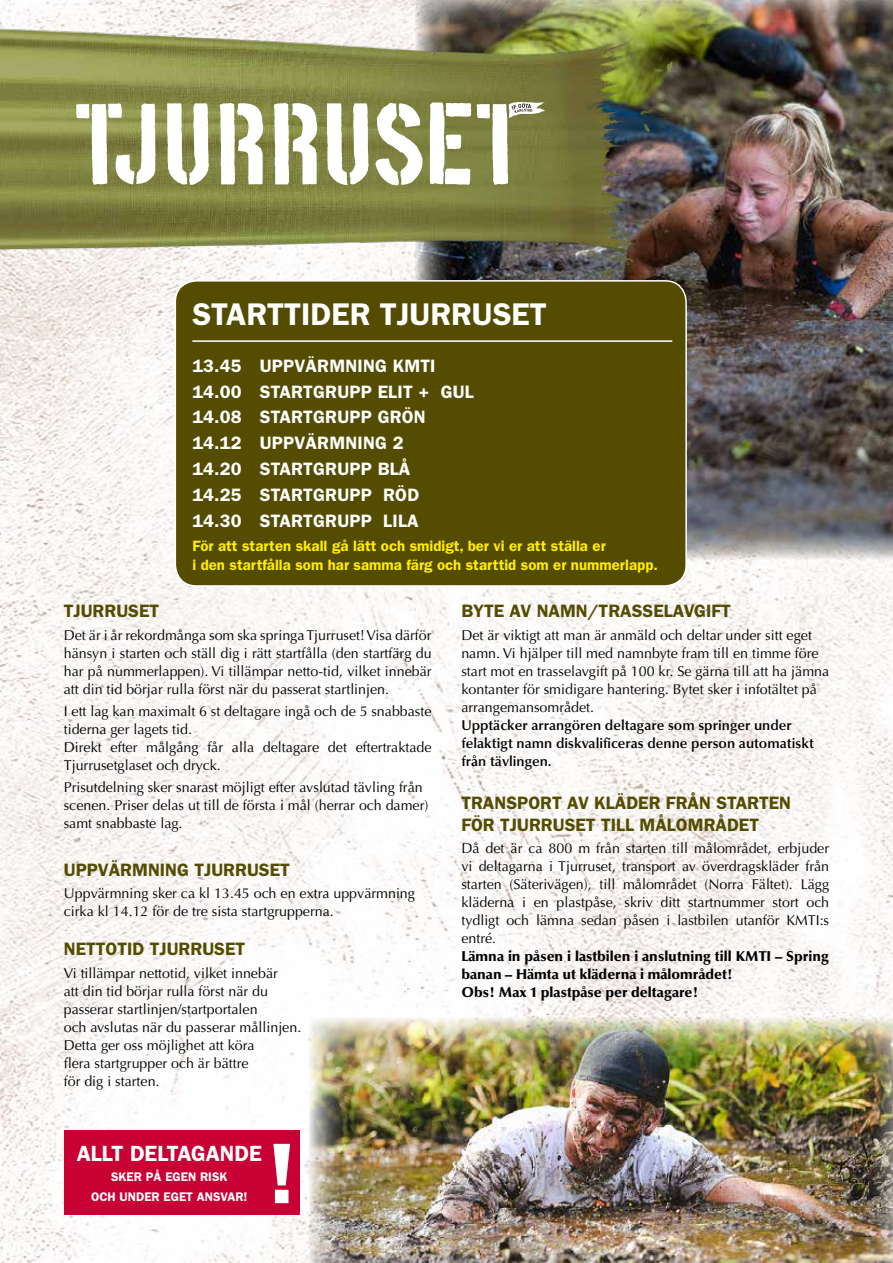
<style>
.page{position:relative;width:893px;height:1263px;background:#fff}
.page>*{position:absolute;margin:0;border:0;box-sizing:border-box;transform-origin:0 0}
.t1{font:600 86.4px "Franklin Gothic";color:#fff}
.t2{font:600 31.5px "Franklin Gothic";color:#fff}
.t3{font:600 22.05px "Franklin Gothic";color:#fff}
.t4{font:600 18px/25.8px "Franklin Gothic";letter-spacing:.01em;color:#fff}
.t5{font:600 18px/21.6px "Franklin Gothic";color:#544c00}
.t6{font:600 15px/19.5px "Franklin Gothic";color:#ffed00}
.t7{font:14.25px/18px "Optima";color:#000}
.t8{font:900 14.25px/18px "Optima";color:#000}
.t9{font:600 14.25px/18px "Optima";color:#000}
.t10{font:600 12.45px/20.4px "Franklin Gothic";color:#fff}
</style>
<div class="page">
<img style="left:0;top:388px;width:893px;height:875px">
<img style="left:682px;top:0;width:211px;height:559px">
<div style="left:175px;top:281px;width:511px;height:305px;background:#544c00;border-radius:21px"></div>
<img style="left:309px;top:1018px;width:584px;height:245px">
<div style="left:64px;top:1130px;width:236px;height:85px;background:#c90034"></div>
<img style="left:0;top:0;width:682px;height:388px">
<svg style="left:220px;top:103px;width:45px;height:81px"></svg>
<svg style="left:274px;top:103px;width:45px;height:81px"></svg>
<svg style="left:76px;top:103px;width:80px;height:82px"></svg>
<svg style="left:167px;top:103px;width:42px;height:82px"></svg>
<svg style="left:327px;top:103px;width:42px;height:82px"></svg>
<svg style="left:430px;top:102px;width:41px;height:83px"></svg>
<svg style="left:375px;top:103px;width:48px;height:83px"></svg>
<svg style="left:477px;top:102px;width:68px;height:83px"></svg>
<h2 class="t2" style="left:192px;top:295px;width:18px">STARTTI</h2>
<h2 class="t2" style="left:311px;top:295px;width:238px">DER TJURRUSET</h2>
<p class="t4" style="left:192px;top:353px;width:245px">13.45 UPPVÄRMNING KMTI<br>14.00 STARTGRUPP</p>
<p class="t4" style="left:378px;top:378px;width:98px">ELIT + GUL</p>
<p class="t4" style="left:192px;top:404px;width:112px">14.08 STARTGRUPP</p>
<p class="t4" style="left:378px;top:404px;width:47px">GRÖN</p>
<p class="t4" style="left:192px;top:430px;width:68px">14.12 UPPVÄRMNING</p>
<p class="t4" style="left:393px;top:430px;width:12px">2</p>
<p class="t4" style="left:192px;top:456px;width:112px">14.20 STARTGRUPP</p>
<p class="t4" style="left:378px;top:456px;width:34px">BLÅ</p>
<p class="t4" style="left:192px;top:482px;width:112px">14.25 STARTGRUPP</p>
<p class="t4" style="left:383px;top:482px;width:38px">RÖD</p>
<p class="t4" style="left:192px;top:508px;width:112px">14.30 STARTGRUPP</p>
<p class="t4" style="left:383px;top:508px;width:26px">LILA</p>
<p class="t6" style="left:192px;top:536px;width:467px">FÖR ATT STARTEN SKALL GÅ LÄTT OCH SMIDIGT, BER VI ER ATT STÄLLA ER<br>I DEN STARTFÅLLA SOM HAR SAMMA FÄRG OCH STARTTID SOM ER NUMMERLAPP.</p>
<p class="t5" style="left:461px;top:600px;width:271px">BYTE AV NAMN/TRASSELAVGIFT</p>
<p class="t7" style="left:461px;top:626px;width:369px">Det är viktigt att man är anmäld och deltar under sitt eget namn. Vi hjälper till med namnbyte fram till en timme före start mot en trasselavgift på 100 kr. Se gärna till att ha jämna kontanter för smidigare hantering. Bytet sker i infotältet på arrangemansområdet.</p>
<p class="t9" style="left:461px;top:716px;width:354px">Upptäcker arrangören deltagare som springer under felaktigt namn diskvalificeras denne person automatiskt från tävlingen.</p>
<p class="t5" style="left:461px;top:792px;width:45px">TRANSP</p>
<p class="t5" style="left:64px;top:600px;width:97px">TJURRUSET</p>
<p class="t7" style="left:64px;top:626px;width:369px;text-align:justify">Det är i år rekordmånga som ska springa Tjurruset! Visa därför hänsyn i starten och ställ dig i rätt startfålla (den startfärg du har på nummerlappen). Vi tillämpar netto-tid, vilket innebär att din tid börjar rulla först när du passerat startlinjen.</p>
<p class="t7" style="left:64px;top:702px;width:369px">I ett lag kan maximalt 6 st deltagare ingå och de 5 snabbaste tiderna ger lagets tid.<br>Direkt efter målgång får alla deltagare det eftertraktade Tjurrusetglaset och dryck.</p>
<p class="t7" style="left:64px;top:778px;width:366px">Prisutdelning sker snarast möjligt efter avslutad tävling från scenen. Priser delas ut till de första i mål (herrar och damer) samt snabbaste lag.</p>
<p class="t5" style="left:64px;top:859px;width:207px">UPPVÄRMN ING TJURRUSET</p>
<p class="t7" style="left:64px;top:884px;width:353px">Uppvärmning sker ca kl 13.45 och en extra uppvärmning cirka kl 14.12 för de tre sista startgrupperna.</p>
<p class="t5" style="left:64px;top:938px;width:22px">NETTOTI</p>
<p class="t5" style="left:133px;top:938px;width:93px">D TJURRUSET</p>
<p class="t7" style="left:64px;top:964px;width:239px">Vi tillämpar nettotid, vilket innebär<br>att din tid börjar rulla först när du passerar startlinjen/startportalen<br>och avslutas när du passerar mållinjen.<br>Detta ger oss möjlighet att köra<br>flera startgrupper och är bättre<br>för dig i starten.</p>
<p class="t5" style="left:461px;top:792px;width:329px;text-indent:67px">ORT AV KLÄDER FRÅN STARTEN<br>FÖR TJURRUS</p>
<p class="t5" style="left:575px;top:814px;width:182px">ET TI LL MÅLOMRÅDET</p>
<p class="t7" style="left:461px;top:840px;width:369px;text-align:justify">Då det är ca 800 m från starten till målområdet, erbjuder vi deltagarna i Tjurruset, transport av överdragskläder från starten (Säterivägen), till målområdet (Norra Fältet). Lägg kläderna i en plastpåse, skriv ditt startnummer stort och tydligt och lämna sedan påsen i lastbilen utanför KMTI:s entré.</p>
<p class="t8" style="left:461px;top:948px;width:369px">Lämna in påsen i lastbilen i anslutning till KMTI – Spring banan – Hämta ut kläderna i målområdet!<br>Obs! Max 1 plastpåse per deltagare!</p>
<h3 class="t3" style="left:77px;top:1140px;width:187px">ALLT DELTAGANDE</h3>
<p class="t10" style="left:91px;top:1166px;width:117px;text-indent:20px">SKER PÅ EGEN RISK<br>OCH UND</p>
<p class="t10" style="left:144px;top:1187px;width:105px">ER EGET ANSVAR!</p>
<h1 class="t1" style="left:268px;top:1122px;width:29px">!</h1>
</div>
